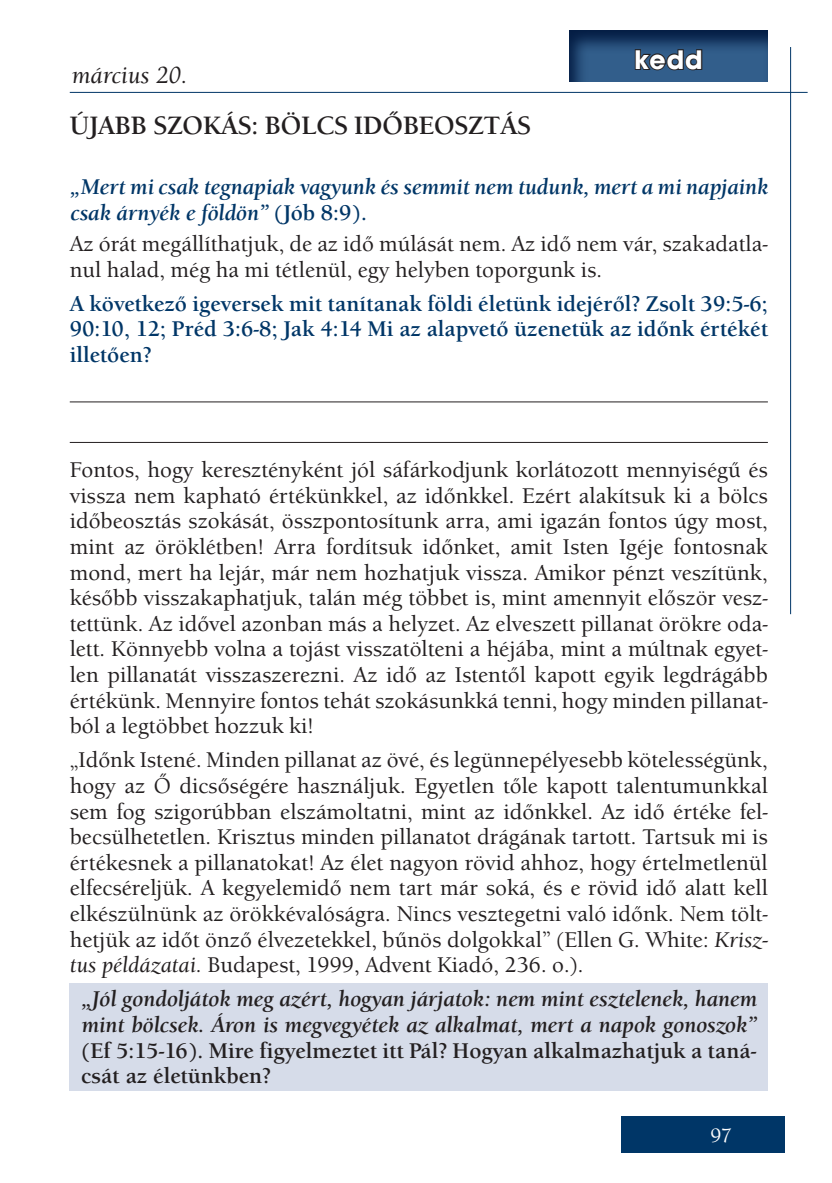
<style>
.page{position:relative;width:832px;height:1183px;background:#fff}
.page>*{position:absolute;margin:0;border:0;box-sizing:border-box;transform-origin:0 0}
.t1{font:700 28px "Avant Gar Got Itc TEE";color:#fff}
.t2{font:700 26px "Berkeley Old Sty Itc TEE";color:#231f20}
.t3{font:italic 500 24px "Berkeley Old Sty Itc TEE";color:#231f20}
.t4{font:500 22px/25.6px "Berkeley Old Sty Itc TEE";color:#231f20;text-align:justify}
.t5{font:700 22px/25.6px "Berkeley Old Sty Itc TEE";color:#003667;text-align:justify}
.t6{font:italic 700 22px/25.6px "Berkeley Old Sty Itc TEE";color:#231f20}
.t7{font:italic 700 22px/25.6px "Berkeley Old Sty Itc TEE";color:#003667}
.t8{font:700 22px/25.6px "Berkeley Old Sty Itc TEE";color:#231f20}
.t9{font:500 20px "Berkeley Old Sty Itc TEE";color:#fff}
.s1{font-style:normal}
.s2{font-style:italic}
</style>
<div class="page">
<div style="left:620px;top:1116px;width:164px;height:37px;background:#003667"></div>
<hr style="left:70px;top:92px;width:737px;height:1px;background:#003667">
<hr style="left:789px;top:47px;width:1px;height:567px;background:#003667">
<div style="left:70px;top:982px;width:697px;height:108px;background:#d6dce9"></div>
<svg style="left:569px;top:30px;width:199px;height:52px;background:#234a75"></svg>
<svg style="left:633px;top:48px;width:69px;height:24px;background:#2a425d"></svg>
<hr style="left:70px;top:401px;width:697px;height:1px;background:#231f20">
<hr style="left:70px;top:442px;width:697px;height:1px;background:#231f20">
<p class="t3" style="left:72px;top:61px;width:117px">március 20.</p>
<p class="t1" style="left:634px;top:42px;width:70px">kedd</p>
<p class="t2" style="left:70px;top:110px;width:462px">ÚJABB SZOKÁS: BÖLCS IDŐBEOSZTÁS</p>
<p class="t7" style="left:70px;top:174px;width:699px">„Mert mi csak tegnapiak vagyunk és semmit nem tudunk, mert a mi napjaink csak árnyék e földön” <span class="s1">(Jób 8:9).</span></p>
<p class="t4" style="left:70px;top:231px;width:699px">Az órát megállíthatjuk, de az idő múlását nem. Az idő nem vár, szakadatla&shy;nul halad, még ha mi tétlenül, egy helyben toporgunk is.</p>
<p class="t5" style="left:70px;top:291px;width:699px">A következő igeversek mit tanítanak földi életünk idejéről? Zsolt 39:5-6; 90:10, 12; Préd 3:6-8; Jak 4:14 Mi az alapvető üzenetük az időnk értékét illetően?</p>
<p class="t4" style="left:70px;top:457px;width:699px">Fontos, hogy keresztényként jól sáfárkodjunk korlátozott mennyiségű és vissza nem kapható értékünkkel, az időnkkel. Ezért alakítsuk ki a bölcs időbeosztás szokását, összpontosítunk arra, ami igazán fontos úgy most, mint az öröklétben! Arra fordítsuk időnket, amit Isten Igéje fontosnak mond, mert ha lejár, már nem hozhatjuk vissza. Amikor pénzt veszítünk, később visszakaphatjuk, talán még többet is, mint amennyit először vesz&shy;tettünk. Az idővel azonban más a helyzet. Az elveszett pillanat örökre oda&shy;lett. Könnyebb volna a tojást visszatölteni a héjába, mint a múltnak egyet&shy;len pillanatát visszaszerezni. Az idő az Istentől kapott egyik legdrágább értékünk. Mennyire fontos tehát szokásunkká tenni, hogy minden pillanat&shy;ból a legtöbbet hozzuk ki!</p>
<p class="t4" style="left:70px;top:747px;width:699px">„Időnk Istené. Minden pillanat az övé, és legünnepélyesebb kötelességünk, hogy az Ő dicsőségére használjuk. Egyetlen tőle kapott talentumunkkal sem fog szigorúbban elszámoltatni, mint az időnkkel. Az idő értéke fel&shy;becsülhetetlen. Krisztus minden pillanatot drágának tartott. Tartsuk mi is értékesnek a pillanatokat! Az élet nagyon rövid ahhoz, hogy értelmetlenül elfecséreljük. A kegyelemidő nem tart már soká, és e rövid idő alatt kell elkészülnünk az örökkévalóságra. Nincs vesztegetni való időnk. Nem tölt&shy;hetjük az időt önző élvezetekkel, bűnös dolgokkal” (Ellen G. White: <span class="s2">Krisz&shy;tus példázatai.</span> Budapest, 1999, Advent Kiadó, 236. o.).</p>
<p class="t6" style="left:81px;top:986px;width:676px">„Jól gondoljátok meg azért, hogyan járjatok: nem mint esztelenek, hanem mint bölcsek. Áron is megvegyétek az alkalmat, mert a napok gonoszok”</p>
<p class="t8" style="left:81px;top:1037px;width:676px">(Ef 5:15-16). Mire figyelmeztet itt Pál? Hogyan alkalmazhatjuk a taná&shy;csát az életünkben?</p>
<p class="t9" style="left:710px;top:1124px;width:23px">97</p>
</div>
